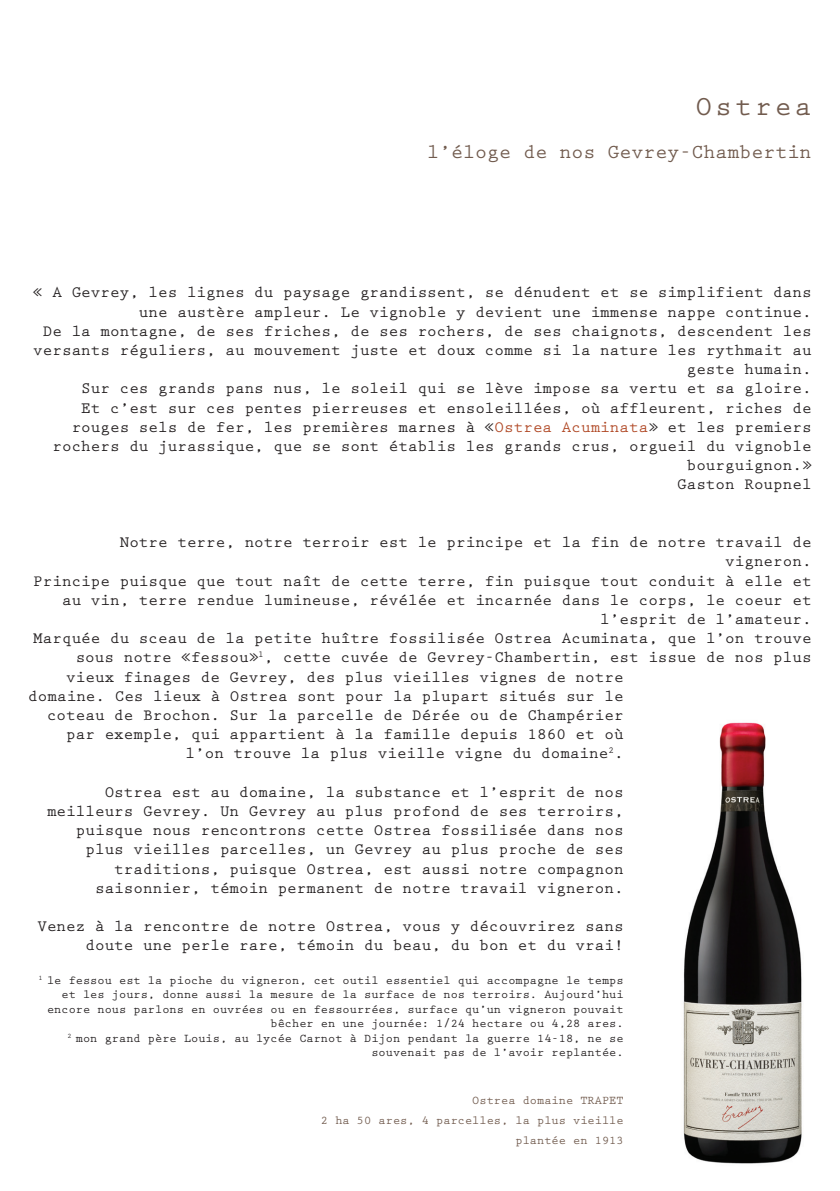
<style>
.page{position:relative;width:840px;height:1191px;background:#fff}
.page>*{position:absolute;margin:0;border:0;box-sizing:border-box;transform-origin:0 0}
.t1{font:700 28px "Prestige Elite Std";letter-spacing:.11em;color:#715b4e}
.t2{font:700 20px "Prestige Elite Std";color:#715b4e}
.t3{font:700 16px/19.2px "Prestige Elite Std";color:#231f20;text-align:right}
.t4{font:700 12px/14.4px "Prestige Elite Std";color:#231f20;text-align:right}
.t5{font:700 12px/20px "Prestige Elite Std";color:#715b4e;text-align:right}
.s1{color:#b04825}
</style>
<div class="page">
<img style="left:683px;top:722px;width:119px;height:442px">
<h1 class="t1" style="left:695px;top:91px;width:118px">Ostrea</h1>
<p class="t2" style="left:427px;top:141px;width:386px">l’éloge de nos Gevrey-Chambertin</p>
<p class="t3" style="left:33px;top:283px;width:779px">« A Gevrey, les lignes du paysage grandissent, se dénudent et se simplifient dans une austère ampleur. Le vignoble y devient une immense nappe continue.<br>De la montagne, de ses friches, de ses rochers, de ses chaignots, descendent les versants réguliers, au mouvement juste et doux comme si la nature les rythmait au geste humain.<br>Sur ces grands pans nus, le soleil qui se lève impose sa vertu et sa gloire.<br>Et c’est sur ces pentes pierreuses et ensoleillées, où affleurent, riches de rouges sels de fer, les premières marnes à «<span class="s1">Ostrea Acuminata</span>» et les premiers rochers du jurassique, que se sont établis les grands crus, orgueil du vignoble bourguignon.»<br>Gaston Roupnel</p>
<p class="t3" style="left:120px;top:533px;width:693px">Notre terre, notre terroir est le principe et la fin de notre travail de</p>
<p class="t3" style="left:724px;top:552px;width:88px">vigneron.</p>
<p class="t3" style="left:33px;top:571px;width:779px">Principe puisque que tout naît de cette terre, fin puisque tout conduit à elle et</p>
<p class="t3" style="left:62px;top:590px;width:750px">au vin, terre rendue lumineuse, révélée et incarnée dans le corps, le coeur et</p>
<p class="t3" style="left:600px;top:610px;width:213px">l’esprit de l’amateur.</p>
<p class="t3" style="left:33px;top:629px;width:779px">Marquée du sceau de la petite huître fossilisée Ostrea Acuminata, que l’on trouve</p>
<p class="t3" style="left:76px;top:648px;width:737px">sous notre «fessou»<sup>1</sup>, cette cuvée de Gevrey-Chambertin, est issue de nos plus</p>
<p class="t3" style="left:66px;top:667px;width:558px">vieux finages de Gevrey, des plus vieilles vignes de notre</p>
<p class="t3" style="left:28px;top:686px;width:596px">domaine. Ces lieux à Ostrea sont pour la plupart situés sur le</p>
<p class="t3" style="left:47px;top:706px;width:578px">coteau de Brochon. Sur la parcelle de Dérée ou de Champérier</p>
<p class="t3" style="left:66px;top:725px;width:558px">par exemple, qui appartient à la famille depuis 1860 et où</p>
<p class="t3" style="left:185px;top:744px;width:439px">l’on trouve la plus vieille vigne du domaine<sup>2</sup>.</p>
<p class="t3" style="left:47px;top:782px;width:578px">Ostrea est au domaine, la substance et l’esprit de nos meilleurs Gevrey. Un Gevrey au plus profond de ses terroirs, puisque nous rencontrons cette Ostrea fossilisée dans nos plus vieilles parcelles, un Gevrey au plus proche de ses traditions, puisque Ostrea, est aussi notre compagnon saisonnier, témoin permanent de notre travail vigneron.</p>
<p class="t3" style="left:37px;top:917px;width:587px">Venez à la rencontre de notre Ostrea, vous y découvrirez sans doute une perle rare, témoin du beau, du bon et du vrai!</p>
<p class="t4" style="left:39px;top:973px;width:586px"><sup>1</sup> le fessou est la pioche du vigneron, cet outil essentiel qui accompagne le temps et les jours, donne aussi la mesure de la surface de nos terroirs. Aujourd’hui encore nous parlons en ouvrées ou en fessourrées, surface qu’un vigneron pouvait bêcher en une journée: 1/24 hectare ou 4,28 ares.<br><sup>2</sup> mon grand père Louis, au lycée Carnot à Dijon pendant la guerre 14-18, ne se souvenait pas de l’avoir replantée.</p>
<p class="t5" style="left:321px;top:1091px;width:304px">Ostrea domaine TRAPET<br>2 ha 50 ares, 4 parcelles, la plus vieille plantée en 1913</p>
</div>
